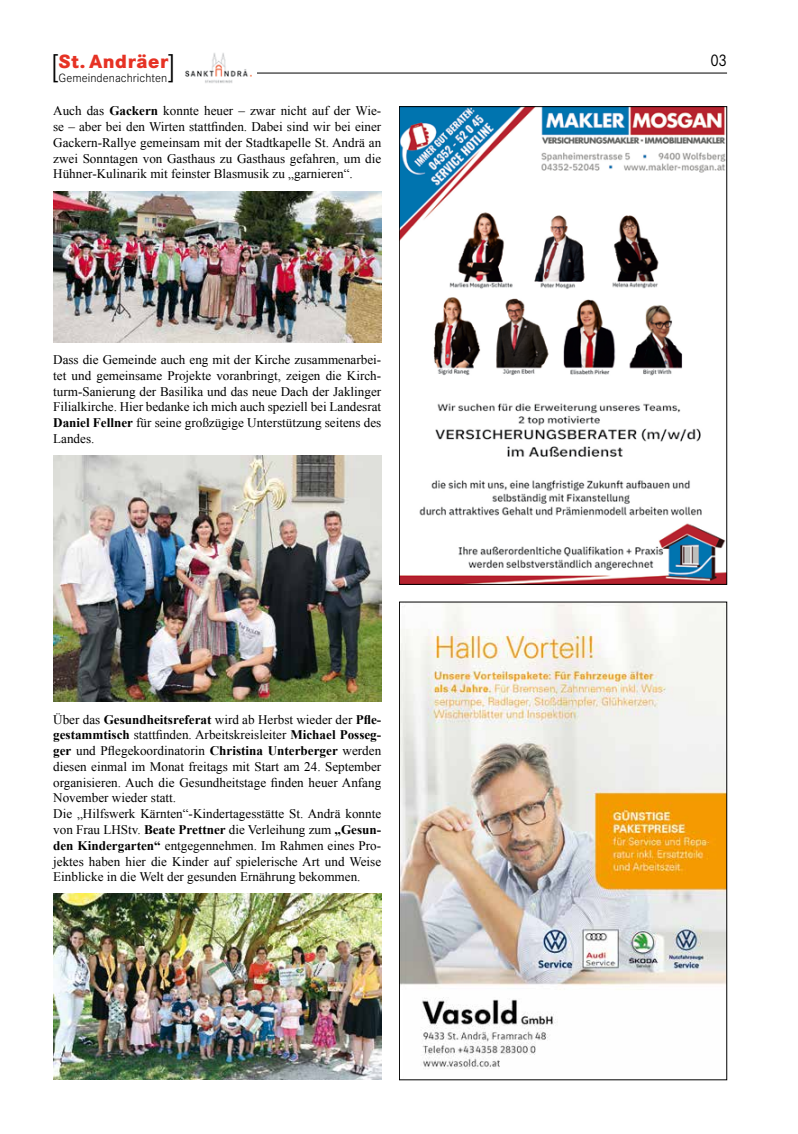
<style>
.page{position:relative;width:798px;height:1134px;background:#fff}
.page>*{position:absolute;margin:0;border:0;box-sizing:border-box;transform-origin:0 0}
.t1{font:300 32.75px "Corporate S";color:#000}
.t2{font:800 19.88px "Corporate S";letter-spacing:.03em;color:#e63224}
.t3{font:17.5px "Corporate S";color:#000;scale:.9 1}
.t4{font:13.12px/15.8px "Times New Roman";color:#000;text-align:justify}
.t5{font:300 12.5px "Corporate S";letter-spacing:.005em;color:#000}
.s1{font-weight:700}
</style>
<div class="page">
<hr style="left:256px;top:73px;width:470px;height:1px;background:#000">
<img style="left:185px;top:53px;width:72px;height:30px">
<img style="left:53px;top:191px;width:328px;height:151px">
<img style="left:53px;top:455px;width:328px;height:247px">
<img style="left:53px;top:894px;width:328px;height:186px">
<img style="left:401px;top:604px;width:323px;height:465px">
<img style="left:401px;top:108px;width:323px;height:475px">
<div style="left:399px;top:106px;width:327px;height:479px;border:1px solid #000"></div>
<h1 class="t1" style="left:50px;top:47px;width:10px">[</h1>
<h1 class="t1" style="left:167px;top:47px;width:10px">]</h1>
<p class="t4" style="left:53px;top:103px;width:329px">Auch das <span class="s1">Gackern</span> konnte heuer – zwar nicht auf der Wie&shy;se – aber bei den Wirten stattfinden. Dabei sind wir bei einer Gackern-Rallye gemeinsam mit der Stadtkapelle St. Andrä an zwei Sonntagen von Gasthaus zu Gasthaus gefahren, um die Hühner-Kulinarik mit feinster Blasmusik zu „garnieren“.</p>
<h2 class="t2" style="left:58px;top:50px;width:111px">St. Andräer</h2>
<h3 class="t3" style="left:710px;top:51px;width:20px">03</h3>
<p class="t5" style="left:58px;top:71px;width:110px">Gemeindenachrichten</p>
<p class="t4" style="left:53px;top:351px;width:329px">Dass die Gemeinde auch eng mit der Kirche zusammenarbei&shy;tet und gemeinsame Projekte voranbringt, zeigen die Kirch&shy;turm-Sanierung der Basilika und das neue Dach der Jaklinger Filialkirche. Hier bedanke ich mich auch speziell bei Landesrat <span class="s1">Daniel Fellner</span> für seine großzügige Unterstützung seitens des Landes.</p>
<p class="t4" style="left:53px;top:711px;width:329px;text-align:left">Über das <span class="s1">Gesundheitsreferat</span> wird ab Herbst wieder der <span class="s1">Pfle&shy;gestammtisch</span> stattfinden. Arbeitskreisleiter <span class="s1">Michael Posseg&shy;ger</span> und Pflegekoordinatorin <span class="s1">Christina Unterberger</span> werden diesen einmal im Monat freitags mit Start am 24. September organisieren. Auch die Gesundheitstage finden heuer Anfang November wieder statt.<br>Die „Hilfswerk Kärnten“-Kindertagesstätte St. Andrä konnte von Frau LHStv. <span class="s1">Beate Prettner</span> die Verleihung zum <span class="s1">„Gesun&shy;den Kindergarten“</span> entgegennehmen. Im Rahmen eines Pro&shy;jektes haben hier die Kinder auf spielerische Art und Weise Einblicke in die Welt der gesunden Ernährung bekommen.</p>
</div>
